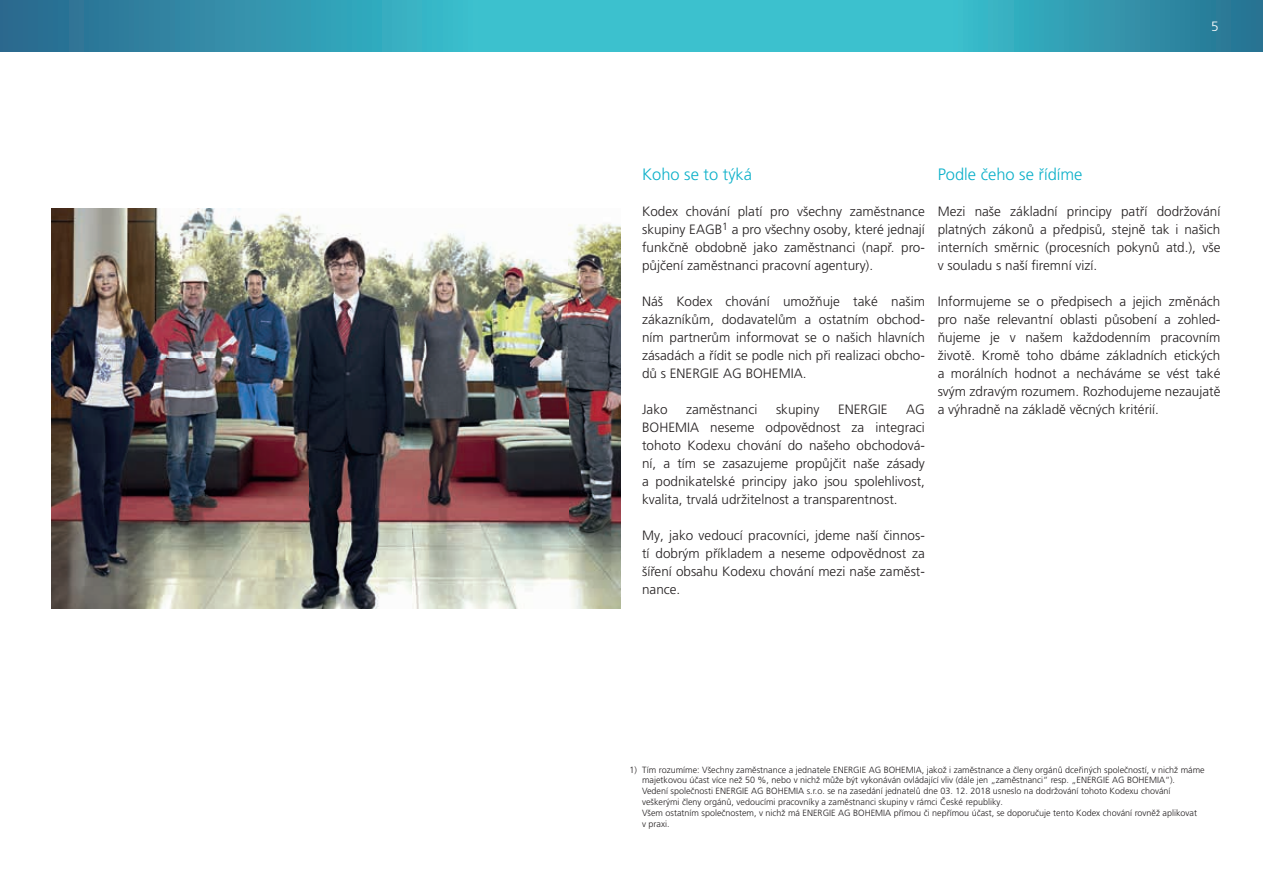
<style>
.page{position:relative;width:1263px;height:893px;background:#fff}
.page>*{position:absolute;margin:0;border:0;box-sizing:border-box;transform-origin:0 0}
.t1{font:300 16.5px "Frutiger LT Pro";color:#0cb0c9}
.t2{font:300 13.5px/18px "Frutiger LT Pro";color:#231f20;text-align:justify}
.t3{font:300 13.5px "Frutiger LT Pro";color:#fff}
.t4{font:300 9px/10.8px "Frutiger LT Pro";color:#231f20}
</style>
<div class="page">
<svg style="left:0;top:0;width:1263px;height:51px;background:#35a4b9"></svg>
<img style="left:51px;top:208px;width:569px;height:401px">
<p class="t3" style="left:1211px;top:18px;width:9px">5</p>
<p class="t1" style="left:642px;top:165px;width:112px">Koho se to týká</p>
<p class="t2" style="left:642px;top:202px;width:284px">Kodex chování platí pro všechny zaměstnance skupiny EAGB<sup>1</sup> a pro všechny osoby, které jednají funkčně obdobně jako zaměstnanci (např. pro&shy;půjčení zaměstnanci pracovní agentury).</p>
<p class="t2" style="left:642px;top:292px;width:284px">Náš Kodex chování umožňuje také našim zákazníkům, dodavatelům a ostatním obchod&shy;ním partnerům informovat se o našich hlavních zásadách a řídit se podle nich při realizaci obcho&shy;dů s ENERGIE AG BOHEMIA.</p>
<p class="t2" style="left:642px;top:400px;width:27px">Jako</p>
<p class="t2" style="left:686px;top:400px;width:73px">zaměstnanci</p>
<p class="t2" style="left:776px;top:400px;width:45px">skupiny</p>
<p class="t2" style="left:838px;top:400px;width:51px">ENERGIE</p>
<p class="t2" style="left:642px;top:400px;width:284px;text-indent:264px">AG BOHEMIA neseme odpovědnost za integraci tohoto Kodexu chování do našeho obchodová&shy;ní, a tím se zasazujeme propůjčit naše zásady a podnikatelské principy jako jsou spolehlivost, kvalita, trvalá udržitelnost a transparentnost.</p>
<p class="t2" style="left:642px;top:526px;width:284px">My, jako vedoucí pracovníci, jdeme naší činnos&shy;tí dobrým příkladem a neseme odpovědnost za šíření obsahu Kodexu chování mezi naše zaměst&shy;nance.</p>
<p class="t1" style="left:938px;top:165px;width:146px">Podle čeho se řídíme</p>
<p class="t2" style="left:938px;top:202px;width:284px">Mezi naše základní principy patří dodržování platných zákonů a předpisů, stejně tak i našich interních směrnic (procesních pokynů atd.), vše v souladu s naší firemní vizí.</p>
<p class="t2" style="left:938px;top:292px;width:284px">Informujeme se o předpisech a jejich změnách pro naše relevantní oblasti působení a zohled&shy;ňujeme je v našem každodenním pracovním životě. Kromě toho dbáme základních etických a morálních hodnot a necháváme se vést také svým zdravým rozumem. Rozhodujeme nezaujatě a výhradně na základě věcných kritérií.</p>
<p class="t4" style="left:629px;top:764px;width:9px">1)</p>
<p class="t4" style="left:642px;top:764px;width:564px">Tím rozumíme: Všechny zaměstnance a jednatele ENERGIE AG BOHEMIA, jakož i zaměstnance a členy orgánů dceřiných společností, v nichž máme majetkovou účast více než 50 %, nebo v nichž může být vykonáván ovládající vliv (dále jen „zaměstnanci“ resp. „ENERGIE AG BOHEMIA“).<br>Vedení společnosti ENERGIE AG BOHEMIA s.r.o. se na zasedání jednatelů dne 03. 12. 2018 usneslo na dodržování tohoto Kodexu chování veškerými členy orgánů, vedoucími pracovníky a zaměstnanci skupiny v rámci České republiky.<br>Všem ostatním společnostem, v nichž má ENERGIE AG BOHEMIA přímou či nepřímou účast, se doporučuje tento Kodex chování rovněž aplikovat<br>v praxi.</p>
</div>
